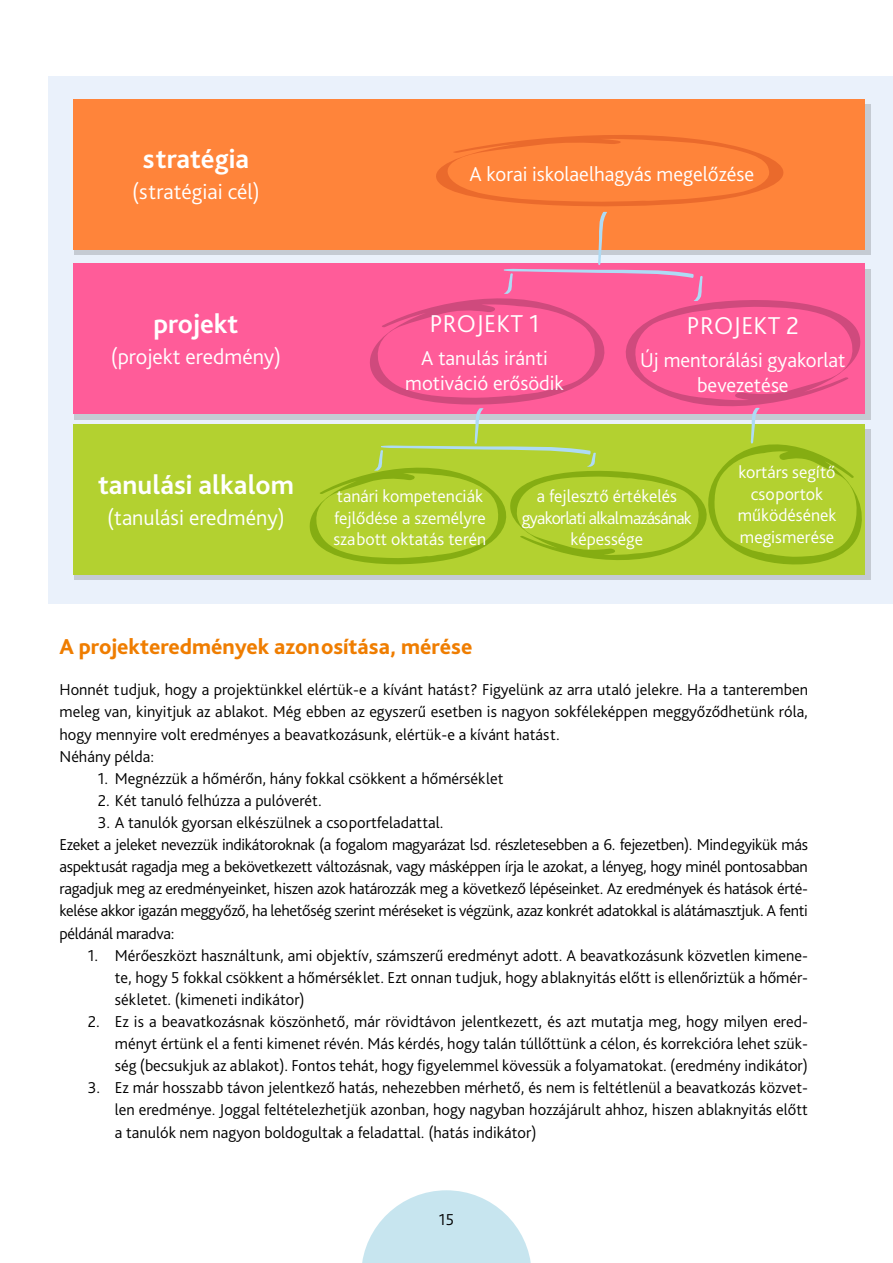
<style>
.page{position:relative;width:893px;height:1263px;background:#fff}
.page>*{position:absolute;margin:0;border:0;box-sizing:border-box;transform-origin:0 0}
.t1{font:700 27.9px "Bliss Pro";color:#fff}
.t2{font:300 25.5px "Bliss Pro";letter-spacing:.015em;color:#fff}
.t3{font:800 22.5px "Bliss Pro";color:#ef7d00}
.t4{font:300 22.35px "Bliss Pro";color:#fff}
.t5{font:300 21px/25.2px "Bliss Pro";color:#fff;text-align:center}
.t6{font:300 18px/21.6px "Bliss Pro";color:#fff;text-align:center}
.t7{font:300 16.5px/22px "Bliss Pro";color:#000;text-align:justify}
.t8{font:300 16.5px/22px "Bliss Pro";letter-spacing:-.02em;color:#000}
</style>
<div class="page">
<svg style="left:362px;top:1190px;width:169px;height:73px"></svg>
<div style="left:48px;top:76px;width:845px;height:528px;background:#eaf1fb"></div>
<div style="left:74px;top:99px;width:791px;height:150px;background:#ff843a"></div>
<div style="left:74px;top:264px;width:791px;height:150px;background:#ff5c99"></div>
<div style="left:74px;top:430px;width:796px;height:150px;background:#c5cbd3"></div>
<div style="left:74px;top:424px;width:791px;height:151px;background:#b3d130"></div>
<svg style="left:306px;top:135px;width:558px;height:430px"></svg>
<h1 class="t1" style="left:143px;top:141px;width:108px">stratégia</h1>
<h3 class="t4" style="left:132px;top:177px;width:129px">(stratégiai cél)</h3>
<p class="t5" style="left:470px;top:161px;width:286px">A korai iskolaelhagyás megelőzése</p>
<h1 class="t1" style="left:154px;top:306px;width:86px">projekt</h1>
<h3 class="t4" style="left:111px;top:342px;width:172px">(projekt eredmény)</h3>
<h1 class="t1" style="left:98px;top:467px;width:197px">tanulási alkalom</h1>
<h3 class="t4" style="left:107px;top:503px;width:179px">(tanulási eredmény)</h3>
<h2 class="t2" style="left:430px;top:308px;width:111px">PROJEKT 1</h2>
<p class="t5" style="left:405px;top:345px;width:160px">A tanulás iránti motiváció erősödik</p>
<h2 class="t2" style="left:687px;top:309px;width:114px">PROJEKT 2</h2>
<p class="t5" style="left:640px;top:346px;width:207px">Új mentorálási gyakorlat bevezetése</p>
<p class="t6" style="left:333px;top:485px;width:154px;text-align:left">tanári kompetenciák fejlődése a személyre szabott oktatás terén</p>
<p class="t6" style="left:522px;top:485px;width:172px">a fejlesztő értékelés gyakorlati alkalmazásának képessége</p>
<p class="t6" style="left:738px;top:461px;width:100px">kortárs segítő csoportok működésének megismerése</p>
<h3 class="t3" style="left:60px;top:632px;width:414px">A projekteredmények azonosítása, mérése</h3>
<p class="t7" style="left:60px;top:678px;width:750px;text-align:left">Honnét tudjuk, hogy a projektünkkel elértük-e a kívánt hatást? Figyelünk az arra utaló jelekre. Ha a tanteremben meleg van, kinyitjuk az ablakot. Még ebben az egyszerű esetben is nagyon sokféleképpen meggyőződhetünk róla, hogy mennyire volt eredményes a beavatkozásunk, elértük-e a kívánt hatást.<br>Néhány példa:</p>
<p class="t7" style="left:98px;top:767px;width:407px">1. Megnézzük a hőmérőn, hány fokkal csökkent a hőmérséklet</p>
<p class="t7" style="left:98px;top:789px;width:225px">2. Két tanuló felhúzza a pulóverét.</p>
<p class="t8" style="left:60px;top:811px;width:750px;text-indent:38px">3. A tanulók gyorsan elkészülnek a csoportfeladattal.<br>Ezeket a jeleket nevezzük indikátoroknak (a fogalom magyarázat lsd. részletesebben a 6. fejezetben). Mindegyikük más aspektusát ragadja meg a bekövetkezett változásnak, vagy másképpen írja le azokat, a lényeg, hogy minél pontosabban ragadjuk meg az eredményeinket, hiszen azok határozzák meg a következő lépéseinket. Az eredmények és hatások érté&shy;kelése akkor igazán meggyőző, ha lehetőség szerint méréseket is végzünk, azaz konkrét adatokkal is alátámasztjuk. A fenti példánál maradva:</p>
<p class="t7" style="left:115px;top:944px;width:695px;text-indent:-27px">1. Mérőeszközt használtunk, ami objektív, számszerű eredményt adott. A beavatkozásunk közvetlen kimene&shy;te, hogy 5 fokkal csökkent a hőmérséklet. Ezt onnan tudjuk, hogy ablaknyitás előtt is ellenőriztük a hőmér&shy;sékletet. (kimeneti indikátor)</p>
<p class="t7" style="left:115px;top:1010px;width:695px;text-indent:-27px">2. Ez is a beavatkozásnak köszönhető, már rövidtávon jelentkezett, és azt mutatja meg, hogy milyen ered&shy;ményt értünk el a fenti kimenet révén. Más kérdés, hogy talán túllőttünk a célon, és korrekcióra lehet szük&shy;ség (becsukjuk az ablakot). Fontos tehát, hogy figyelemmel kövessük a folyamatokat. (eredmény indikátor)</p>
<p class="t7" style="left:115px;top:1076px;width:695px;text-indent:-27px">3. Ez már hosszabb távon jelentkező hatás, nehezebben mérhető, és nem is feltétlenül a beavatkozás közvet&shy;len eredménye. Joggal feltételezhetjük azonban, hogy nagyban hozzájárult ahhoz, hiszen ablaknyitás előtt a tanulók nem nagyon boldogultak a feladattal. (hatás indikátor)</p>
<p class="t7" style="left:439px;top:1208px;width:17px">15</p>
</div>
